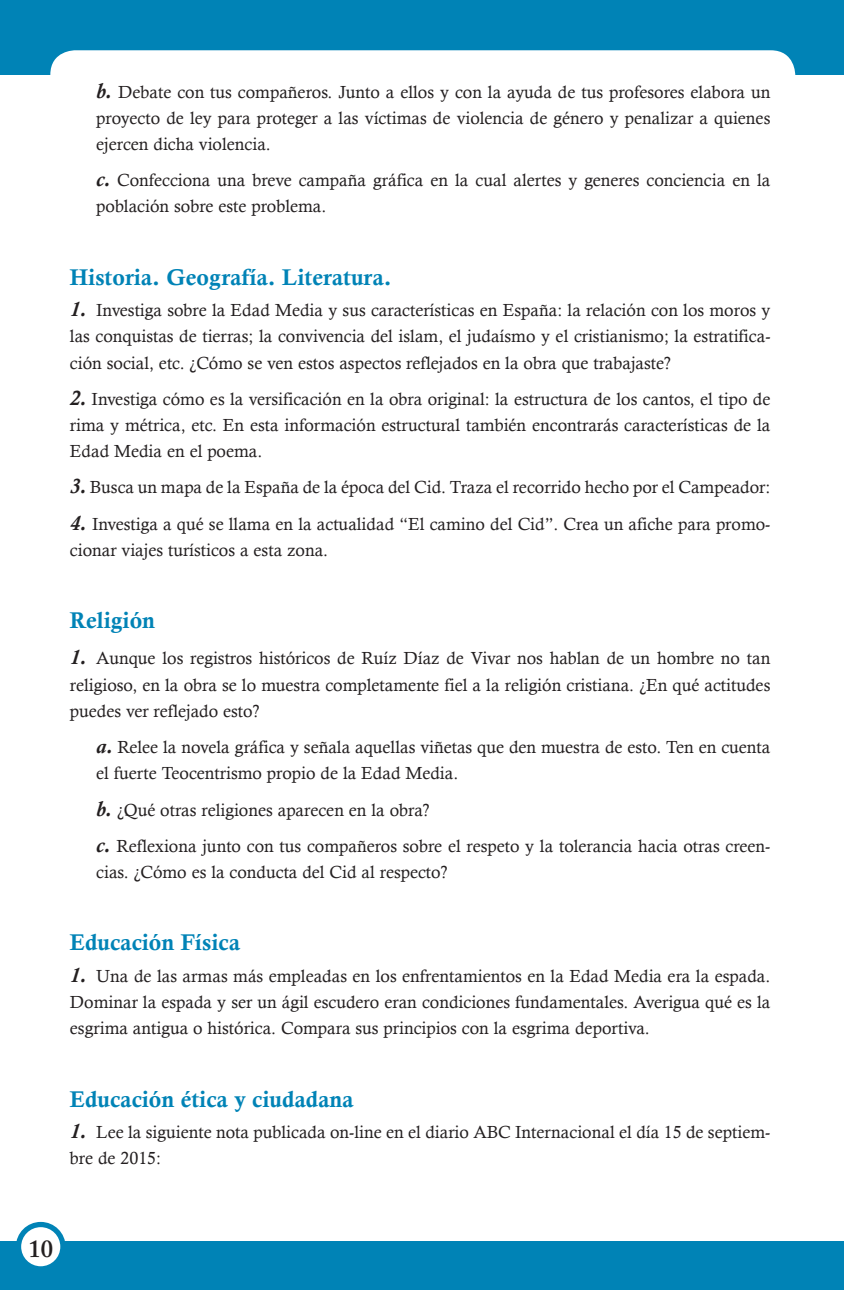
<style>
.page{position:relative;width:844px;height:1290px;background:#fff}
.page>*{position:absolute;margin:0;border:0;box-sizing:border-box;transform-origin:0 0}
.t1{font:600 24.5px "Adobe Caslon Pro";color:#231f20}
.t2{font:22.75px "Calis MT Bol";color:#0083b6}
.t3{font:17.5px/26.2px "Calisto";color:#231f20;text-align:justify}
.s1{font-weight:700;font-style:italic;font-size:21px}
</style>
<div class="page">
<div style="left:0;top:0;width:843px;height:75px;background:#0083b6"></div>
<div style="left:0;top:1241px;width:843px;height:49px;background:#0083b6"></div>
<div style="left:50px;top:50px;width:744px;height:55px;background:#fff;border-radius:24px"></div>
<div style="left:19px;top:1224px;width:44px;height:44px;background:#fff;border-radius:50%"></div>
<div style="left:16px;top:1221px;width:49px;height:50px;border:5px solid #0083b6;border-radius:50%"></div>
<p class="t3" style="left:96px;top:78px;width:675px"><span class="s1">b.</span> Debate con tus compañeros. Junto a ellos y con la ayuda de tus profesores elabora un proyecto de ley para proteger a las víctimas de violencia de género y penalizar a quienes ejercen dicha violencia.</p>
<p class="t3" style="left:96px;top:167px;width:675px"><span class="s1">c.</span> Confecciona una breve campaña gráfica en la cual alertes y generes conciencia en la población sobre este problema.</p>
<h2 class="t2" style="left:70px;top:264px;width:323px">Historia. Geografía. Literatura.</h2>
<p class="t3" style="left:70px;top:297px;width:701px"><span class="s1">1.</span> Investiga sobre la Edad Media y sus características en España: la relación con los moros y las conquistas de tierras; la convivencia del islam, el judaísmo y el cristianismo; la estratifica&shy;ción social, etc. ¿Cómo se ven estos aspectos reflejados en la obra que trabajaste?</p>
<p class="t3" style="left:70px;top:385px;width:701px"><span class="s1">2.</span> Investiga cómo es la versificación en la obra original: la estructura de los cantos, el tipo de rima y métrica, etc. En esta información estructural también encontrarás características de la Edad Media en el poema.</p>
<p class="t3" style="left:70px;top:474px;width:701px"><span class="s1">3.</span> Busca un mapa de la España de la época del Cid. Traza el recorrido hecho por el Campeador:</p>
<p class="t3" style="left:70px;top:510px;width:701px"><span class="s1">4.</span> Investiga a qué se llama en la actualidad “El camino del Cid”. Crea un afiche para promo&shy;cionar viajes turísticos a esta zona.</p>
<h2 class="t2" style="left:70px;top:607px;width:86px">Religión</h2>
<p class="t3" style="left:70px;top:645px;width:701px"><span class="s1">1.</span> Aunque los registros históricos de Ruíz Díaz de Vivar nos hablan de un hombre no tan religioso, en la obra se lo muestra completamente fiel a la religión cristiana. ¿En qué actitudes puedes ver reflejado esto?</p>
<p class="t3" style="left:96px;top:734px;width:675px"><span class="s1">a.</span> Relee la novela gráfica y señala aquellas viñetas que den muestra de esto. Ten en cuenta el fuerte Teocentrismo propio de la Edad Media.</p>
<p class="t3" style="left:96px;top:791px;width:675px;line-height:36.2px"><span class="s1">b.</span> ¿Qué otras religiones aparecen en la obra?<br><span class="s1">c.</span> Reflexiona junto con tus compañeros sobre el respeto y la tolerancia hacia otras creen-</p>
<p class="t3" style="left:96px;top:858px;width:352px">cias. ¿Cómo es la conducta del Cid al respecto?</p>
<h2 class="t2" style="left:70px;top:929px;width:171px">Educación Física</h2>
<p class="t3" style="left:70px;top:962px;width:701px"><span class="s1">1.</span> Una de las armas más empleadas en los enfrentamientos en la Edad Media era la espada.<br>Dominar la espada y ser un ágil escudero eran condiciones fundamentales. Averigua qué es la esgrima antigua o histórica. Compara sus principios con la esgrima deportiva.</p>
<h2 class="t2" style="left:70px;top:1085px;width:285px">Educación ética y ciudadana</h2>
<p class="t3" style="left:70px;top:1118px;width:701px"><span class="s1">1.</span> Lee la siguiente nota publicada on-line en el diario ABC Internacional el día 15 de septiem&shy;bre de 2015:</p>
<h1 class="t1" style="left:28px;top:1234px;width:26px">10</h1>
</div>
